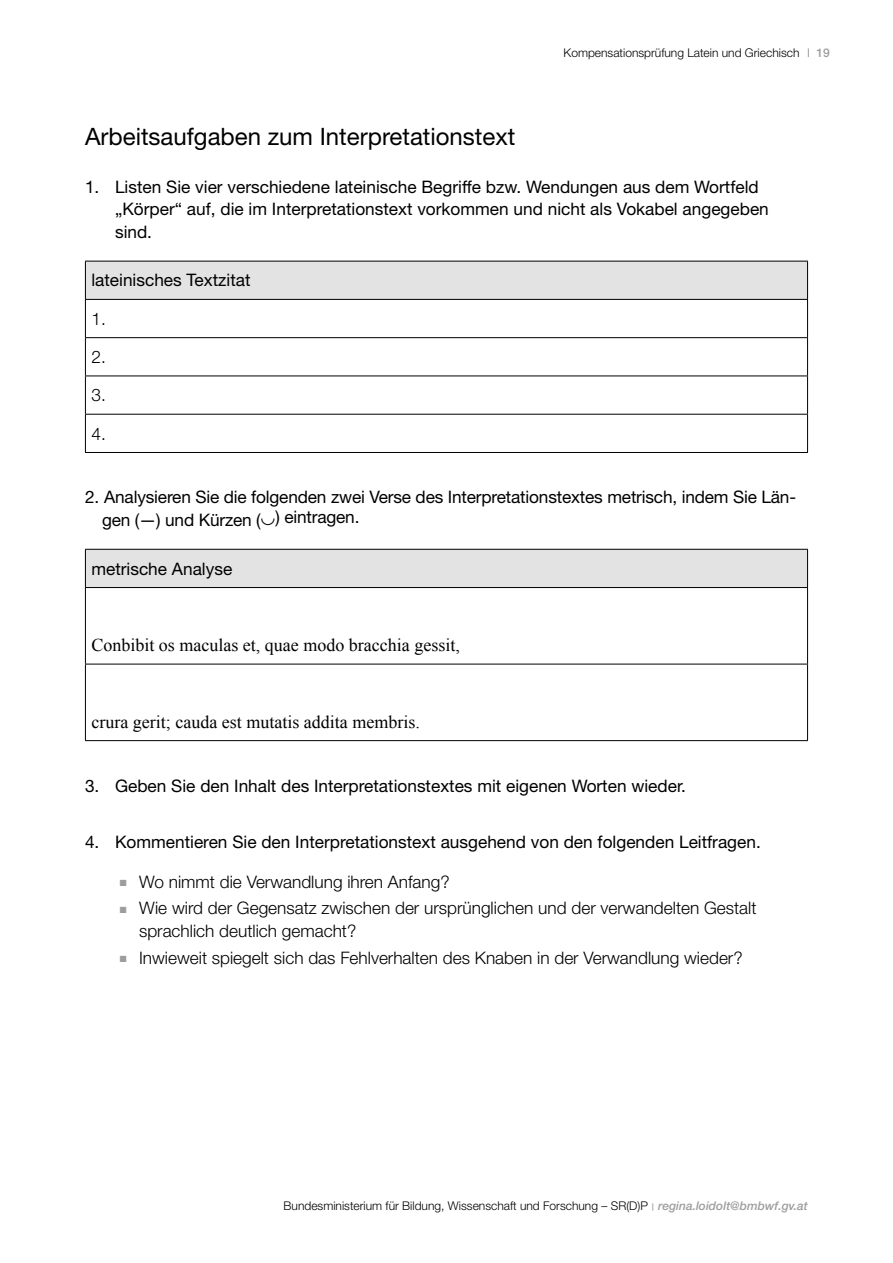
<style>
.page{position:relative;width:893px;height:1263px;background:#fff}
.page>*{position:absolute;margin:0;border:0;box-sizing:border-box;transform-origin:0 0}
.t1{font:24px "Helvetica Neue LT Pro";color:#000}
.t2{font:18px "Times New Roman";color:#000}
.Input{font:17.25px/22.5px "Helvetica Neue LT Std";color:#000}
.t3{font:300 17.25px/22.5px "Helvetica Neue LT Pro";color:#000}
.t4{font:300 17.25px "Helvetica Neue LT Std";color:#000}
.t5{font:300 12px "Helvetica Neue LT Pro";color:#000}
.t6{font:500 12px "Helvetica Neue LT Pro";color:#9d9d9c}
.s1{font-family:"Times New Roman";font-weight:400;font-size:13.5px;color:#9d9d9c}
.s2{font-family:"Times New Roman";font-weight:400;color:#9d9d9c}
.s3{font-weight:500;font-style:italic;color:#9d9d9c}
</style>
<div class="page">
<div style="left:85px;top:261px;width:722px;height:38px;background:#e3e3e3"></div>
<hr style="left:85px;top:261px;width:723px;height:1px;background:#000">
<hr style="left:85px;top:261px;width:1px;height:38px;background:#000">
<hr style="left:807px;top:261px;width:1px;height:38px;background:#000">
<hr style="left:85px;top:299px;width:723px;height:1px;background:#000">
<hr style="left:85px;top:300px;width:1px;height:37px;background:#000">
<hr style="left:807px;top:300px;width:1px;height:37px;background:#000">
<hr style="left:85px;top:337px;width:723px;height:1px;background:#000">
<hr style="left:85px;top:338px;width:1px;height:38px;background:#000">
<hr style="left:807px;top:338px;width:1px;height:38px;background:#000">
<hr style="left:85px;top:376px;width:723px;height:1px;background:#000">
<hr style="left:85px;top:376px;width:1px;height:38px;background:#000">
<hr style="left:807px;top:376px;width:1px;height:38px;background:#000">
<hr style="left:85px;top:414px;width:723px;height:1px;background:#000">
<hr style="left:85px;top:415px;width:1px;height:37px;background:#000">
<hr style="left:807px;top:415px;width:1px;height:37px;background:#000">
<hr style="left:85px;top:452px;width:723px;height:1px;background:#000">
<div style="left:85px;top:549px;width:722px;height:38px;background:#e3e3e3"></div>
<hr style="left:85px;top:549px;width:723px;height:1px;background:#000">
<hr style="left:85px;top:550px;width:1px;height:37px;background:#000">
<hr style="left:807px;top:550px;width:1px;height:37px;background:#000">
<hr style="left:85px;top:587px;width:723px;height:1px;background:#000">
<hr style="left:85px;top:588px;width:1px;height:76px;background:#000">
<hr style="left:807px;top:588px;width:1px;height:76px;background:#000">
<hr style="left:85px;top:664px;width:723px;height:1px;background:#000">
<hr style="left:85px;top:664px;width:1px;height:76px;background:#000">
<hr style="left:807px;top:664px;width:1px;height:76px;background:#000">
<hr style="left:85px;top:740px;width:723px;height:1px;background:#000">
<p class="t5" style="left:564px;top:45px;width:237px">Kompensationsprüfung Latein und Griechisch</p>
<p class="t6" style="left:816px;top:46px;width:15px">19</p>
<h4 class="t1" style="left:85px;top:121px;width:432px">Arbeitsaufgaben zum Interpretationstext</h4>
<p class="Input" style="left:115px;top:175px;width:655px;text-indent:-30px">1. Listen Sie vier verschiedene lateinische Begriffe bzw. Wendungen aus dem Wortfeld „Körper“ auf, die im Interpretationstext vorkommen und nicht als Vokabel angegeben sind.</p>
<p class="Input" style="left:91px;top:269px;width:161px">lateinisches Textzitat</p>
<p class="t4" style="left:91px;top:308px;width:16px">1.</p>
<p class="t4" style="left:91px;top:346px;width:16px">2.</p>
<p class="t4" style="left:91px;top:385px;width:16px">3.</p>
<p class="t4" style="left:91px;top:423px;width:16px">4.</p>
<p class="Input" style="left:102px;top:486px;width:695px;text-indent:-17px">2. Analysieren Sie die folgenden zwei Verse des Interpretationstextes metrisch, indem Sie Län&shy;gen (—) und Kürzen (<sup>◡</sup>) eintragen.</p>
<p class="Input" style="left:91px;top:557px;width:142px">metrische Analyse</p>
<p class="t2" style="left:91px;top:633px;width:370px">Conbibit os maculas et, quae modo bracchia gessit,</p>
<p class="t2" style="left:91px;top:710px;width:330px">crura gerit; cauda est mutatis addita membris.</p>
<p class="Input" style="left:85px;top:774px;width:602px">3. Geben Sie den Inhalt des Interpretationstextes mit eigenen Worten wieder.</p>
<p class="Input" style="left:85px;top:830px;width:677px">4. Kommentieren Sie den Interpretationstext ausgehend von den folgenden Leitfragen.</p>
<p class="t3" style="left:119px;top:870px;width:332px"><span class="s1">■</span> Wo nimmt die Verwandlung ihren Anfang?</p>
<p class="t3" style="left:139px;top:896px;width:619px;text-indent:-20px"><span class="s1">■</span> Wie wird der Gegensatz zwischen der ursprünglichen und der verwandelten Gestalt sprachlich deutlich gemacht?</p>
<p class="t3" style="left:119px;top:946px;width:625px"><span class="s1">■</span> Inwieweit spiegelt sich das Fehlverhalten des Knaben in der Verwandlung wieder?</p>
<p class="t5" style="left:284px;top:1198px;width:526px">Bundesministerium für Bildung, Wissenschaft und Forschung – SR(D)P <span class="s2">׀</span> <span class="s3">regina.loidolt@bmbwf.gv.at</span></p>
</div>
